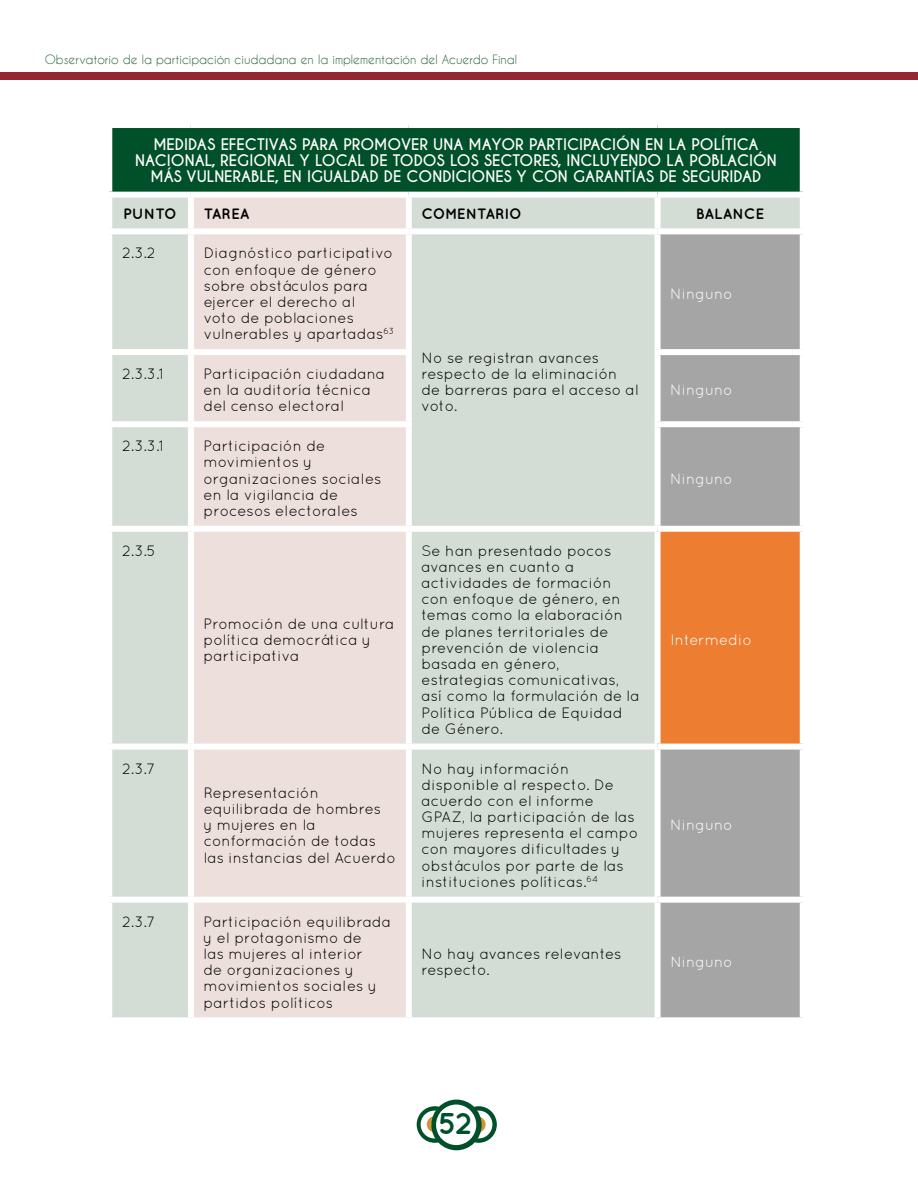
<style>
.page{position:relative;width:918px;height:1188px;background:#fff}
.page>*{position:absolute;margin:0;border:0;box-sizing:border-box;transform-origin:0 0}
.t1{font:700 30px "Quicksand";color:#00502a}
.t2{font:15px/16.2px "Quicksand";color:#000}
.t3{font:700 15px/16.2px "Caviar Dreams";color:#fff;text-align:center}
.t4{font:15px "Quicksand";color:#fff}
.t5{font:700 15px "Quicksand";color:#000}
.t6{font:12px "Caviar Dreams";color:#205b36}
</style>
<div class="page">
<div style="left:0;top:72px;width:918px;height:8px;background:#932733"></div>
<svg style="left:461px;top:1106px;width:36px;height:37px"></svg>
<div style="left:465px;top:1111px;width:27px;height:27px;background:#fff;border-radius:50%"></div>
<svg style="left:481px;top:1117px;width:5px;height:15px"></svg>
<svg style="left:417px;top:1106px;width:36px;height:37px"></svg>
<div style="left:421px;top:1111px;width:27px;height:27px;background:#fff;border-radius:50%"></div>
<svg style="left:427px;top:1116px;width:6px;height:16px"></svg>
<svg style="left:431px;top:1100px;width:51px;height:50px"></svg>
<div style="left:436px;top:1105px;width:40px;height:40px;background:#fff;border-radius:50%"></div>
<div style="left:109px;top:125px;width:694px;height:70px;background:#00502a"></div>
<div style="left:112px;top:198px;width:688px;height:819px;background:#d3dcd5"></div>
<div style="left:194px;top:198px;width:212px;height:819px;background:#eddfdb"></div>
<div style="left:661px;top:234px;width:139px;height:783px;background:#a5a5a5"></div>
<div style="left:658px;top:529px;width:145px;height:218px;background:#ed7d31"></div>
<div style="left:106px;top:122px;width:85px;height:6px;background:#fff"></div>
<div style="left:106px;top:128px;width:6px;height:64px;background:#fff"></div>
<div style="left:191px;top:122px;width:218px;height:6px;background:#fff"></div>
<div style="left:409px;top:122px;width:249px;height:6px;background:#fff"></div>
<div style="left:658px;top:122px;width:148px;height:6px;background:#fff"></div>
<div style="left:800px;top:128px;width:6px;height:64px;background:#fff"></div>
<div style="left:106px;top:192px;width:85px;height:6px;background:#fff"></div>
<div style="left:191px;top:192px;width:218px;height:6px;background:#fff"></div>
<div style="left:188px;top:198px;width:6px;height:30px;background:#fff"></div>
<div style="left:409px;top:192px;width:249px;height:6px;background:#fff"></div>
<div style="left:406px;top:198px;width:6px;height:30px;background:#fff"></div>
<div style="left:658px;top:192px;width:148px;height:6px;background:#fff"></div>
<div style="left:655px;top:198px;width:6px;height:30px;background:#fff"></div>
<div style="left:106px;top:228px;width:85px;height:6px;background:#fff"></div>
<div style="left:191px;top:228px;width:218px;height:6px;background:#fff"></div>
<div style="left:188px;top:234px;width:6px;height:115px;background:#fff"></div>
<div style="left:409px;top:228px;width:249px;height:6px;background:#fff"></div>
<div style="left:406px;top:234px;width:6px;height:115px;background:#fff"></div>
<div style="left:658px;top:228px;width:148px;height:6px;background:#fff"></div>
<div style="left:655px;top:234px;width:6px;height:115px;background:#fff"></div>
<div style="left:106px;top:349px;width:85px;height:6px;background:#fff"></div>
<div style="left:191px;top:349px;width:221px;height:6px;background:#fff"></div>
<div style="left:188px;top:355px;width:6px;height:66px;background:#fff"></div>
<div style="left:406px;top:355px;width:6px;height:66px;background:#fff"></div>
<div style="left:655px;top:349px;width:151px;height:6px;background:#fff"></div>
<div style="left:655px;top:355px;width:6px;height:66px;background:#fff"></div>
<div style="left:106px;top:421px;width:85px;height:6px;background:#fff"></div>
<div style="left:191px;top:421px;width:221px;height:6px;background:#fff"></div>
<div style="left:188px;top:427px;width:6px;height:99px;background:#fff"></div>
<div style="left:406px;top:427px;width:6px;height:99px;background:#fff"></div>
<div style="left:655px;top:421px;width:151px;height:6px;background:#fff"></div>
<div style="left:655px;top:427px;width:6px;height:99px;background:#fff"></div>
<div style="left:106px;top:526px;width:85px;height:6px;background:#fff"></div>
<div style="left:191px;top:526px;width:218px;height:6px;background:#fff"></div>
<div style="left:188px;top:532px;width:6px;height:212px;background:#fff"></div>
<div style="left:409px;top:526px;width:249px;height:6px;background:#fff"></div>
<div style="left:406px;top:532px;width:6px;height:212px;background:#fff"></div>
<div style="left:658px;top:526px;width:148px;height:6px;background:#fff"></div>
<div style="left:655px;top:532px;width:6px;height:212px;background:#fff"></div>
<div style="left:800px;top:532px;width:6px;height:212px;background:#fff"></div>
<div style="left:106px;top:744px;width:85px;height:6px;background:#fff"></div>
<div style="left:191px;top:744px;width:218px;height:6px;background:#fff"></div>
<div style="left:188px;top:750px;width:6px;height:147px;background:#fff"></div>
<div style="left:409px;top:744px;width:249px;height:6px;background:#fff"></div>
<div style="left:406px;top:750px;width:6px;height:147px;background:#fff"></div>
<div style="left:658px;top:744px;width:148px;height:6px;background:#fff"></div>
<div style="left:655px;top:750px;width:6px;height:147px;background:#fff"></div>
<div style="left:106px;top:897px;width:85px;height:6px;background:#fff"></div>
<div style="left:191px;top:897px;width:218px;height:6px;background:#fff"></div>
<div style="left:188px;top:903px;width:6px;height:114px;background:#fff"></div>
<div style="left:409px;top:897px;width:249px;height:6px;background:#fff"></div>
<div style="left:406px;top:903px;width:6px;height:114px;background:#fff"></div>
<div style="left:658px;top:897px;width:148px;height:6px;background:#fff"></div>
<div style="left:655px;top:903px;width:6px;height:114px;background:#fff"></div>
<p class="t6" style="left:45px;top:52px;width:474px">Observatorio de la participación ciudadana en la implementación del Acuerdo Final</p>
<p class="t3" style="left:135px;top:136px;width:643px">MEDIDAS EFECTIVAS PARA PROMOVER UNA MAYOR PARTICIPACIÓN EN LA POLÍTICA<br>NACIONAL, REGIONAL Y LOCAL DE TODOS LOS SECTORES, INCLUYENDO LA POBLACIÓN<br>MÁS VULNERABLE, EN IGUALDAD DE CONDICIONES Y CON GARANTÍAS DE SEGURIDAD</p>
<p class="t5" style="left:123px;top:204px;width:55px">PUNTO</p>
<p class="t5" style="left:204px;top:204px;width:47px">TAREA</p>
<p class="t5" style="left:422px;top:204px;width:102px">COMENTARIO</p>
<p class="t5" style="left:696px;top:204px;width:70px">BALANCE</p>
<p class="t2" style="left:122px;top:245px;width:35px">2.3.2</p>
<p class="t2" style="left:204px;top:245px;width:192px">Diagnóstico participativo con enfoque de género sobre obstáculos para ejercer el derecho al<br>voto de poblaciones vulnerables y apartadas<sup>63</sup></p>
<p class="t2" style="left:422px;top:349px;width:219px">No se registran avances respecto de la eliminación de barreras para el acceso al voto.</p>
<p class="t4" style="left:670px;top:285px;width:64px">Ninguno</p>
<p class="t2" style="left:122px;top:366px;width:43px">2.3.3.1</p>
<p class="t2" style="left:204px;top:366px;width:183px">Participación ciudadana en la auditoría técnica del censo electoral</p>
<p class="t4" style="left:670px;top:381px;width:64px">Ninguno</p>
<p class="t2" style="left:122px;top:438px;width:43px">2.3.3.1</p>
<p class="t2" style="left:204px;top:438px;width:180px">Participación de movimientos y organizaciones sociales en la vigilancia de procesos electorales</p>
<p class="t2" style="left:122px;top:542px;width:35px">2.3.5</p>
<p class="t2" style="left:122px;top:760px;width:35px">2.3.7</p>
<p class="t2" style="left:204px;top:615px;width:192px">Promoción de una cultura política democrática y participativa</p>
<p class="t2" style="left:204px;top:784px;width:194px">Representación equilibrada de hombres<br>y mujeres en la conformación de todas las instancias del Acuerdo</p>
<p class="t2" style="left:122px;top:913px;width:35px">2.3.7</p>
<p class="t2" style="left:204px;top:913px;width:189px">Participación equilibrada y el protagonismo de<br>las mujeres al interior<br>de organizaciones y movimientos sociales y partidos políticos</p>
<p class="t2" style="left:422px;top:542px;width:220px">Se han presentado pocos avances en cuanto a actividades de formación con enfoque de género, en temas como la elaboración de planes territoriales de prevención de violencia basada en género, estrategias comunicativas, así como la formulación de la<br>Política Pública de Equidad de Género.</p>
<p class="t2" style="left:422px;top:760px;width:218px">No hay información disponible al respecto. De acuerdo con el informe<br>GPAZ, la participación de las mujeres representa el campo con mayores dificultades y obstáculos por parte de las instituciones políticas.<sup>64</sup></p>
<p class="t4" style="left:670px;top:470px;width:64px">Ninguno</p>
<p class="t4" style="left:670px;top:631px;width:83px">Intermedio</p>
<p class="t4" style="left:670px;top:816px;width:64px">Ninguno</p>
<p class="t2" style="left:422px;top:946px;width:202px">No hay avances relevantes respecto.</p>
<p class="t4" style="left:670px;top:953px;width:64px">Ninguno</p>
<h1 class="t1" style="left:438px;top:1105px;width:36px">52</h1>
</div>
